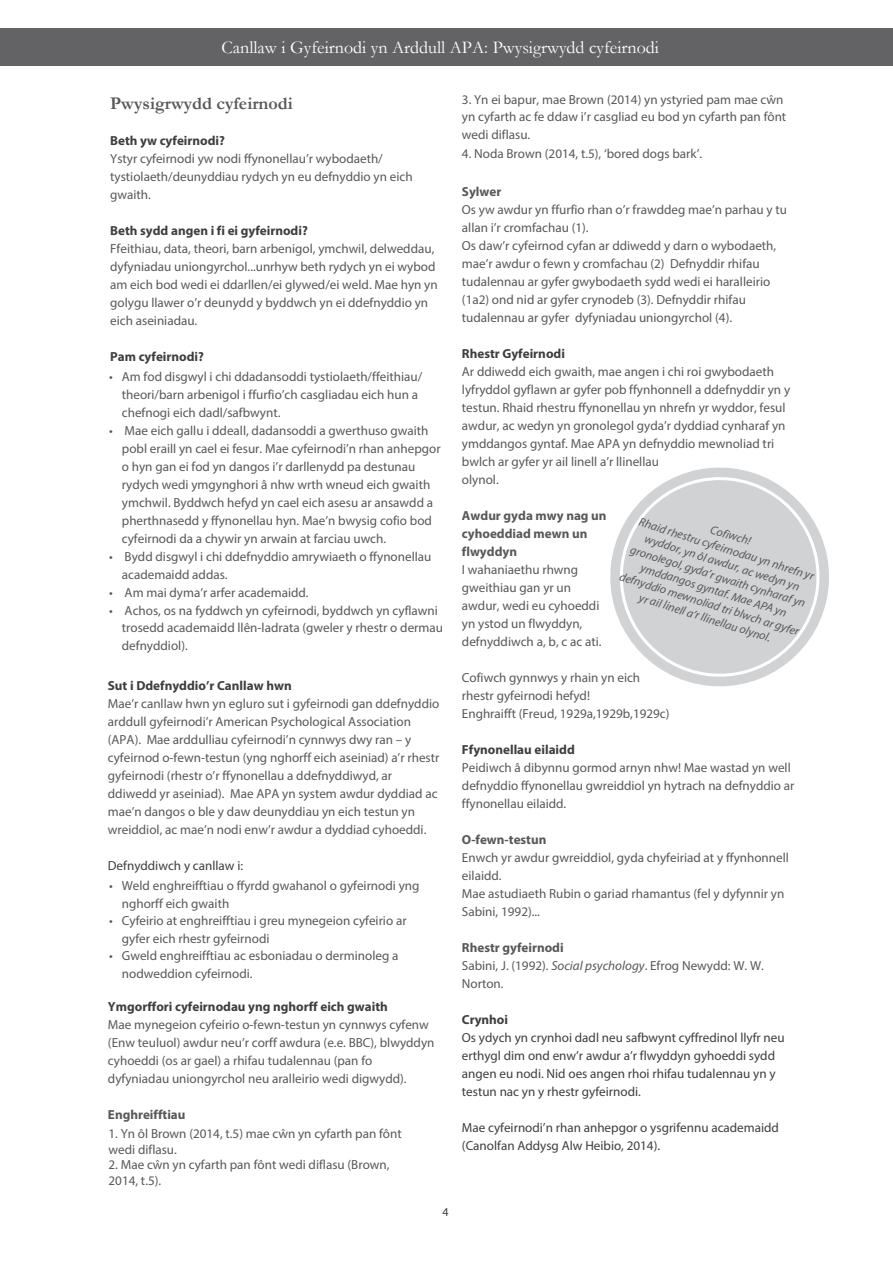
<style>
.page{position:relative;width:893px;height:1263px;background:#fff}
.page>*{position:absolute;margin:0;border:0;box-sizing:border-box;transform-origin:0 0}
.t1{font:18px "Garamond";color:#fff}
.t2{font:700 18px "Garamond";color:#57585a}
.t3{font:13.2px/18px "Myriad Pro";color:#57585a}
.t4{font:13.2px/18px "Myriad Pro";color:#3e3e3f}
.t5{font:700 13.2px "Myriad Pro";color:#3e3e3f}
.t6{font:700 13.2px/18px "Myriad Pro";color:#57585a}
.t7{font:italic 12px/14.4px "Myriad Pro";color:#57585a;text-align:center}
.t8{font:12px "Myriad Pro";color:#3e3e3f}
.s1{font-weight:700}
.s2{font-style:italic}
</style>
<div class="page">
<div style="left:0;top:28px;width:893px;height:38px;background:#636366"></div>
<svg style="left:610px;top:467px;width:219px;height:220px"></svg>
<svg style="left:614px;top:471px;width:211px;height:211px"></svg>
<h1 class="t1" style="left:221px;top:36px;width:439px">Canllaw i Gyfeirnodi yn Arddull APA: Pwysigrwydd cyfeirnodi</h1>
<h1 class="t2" style="left:110px;top:91px;width:184px">Pwysigrwydd cyfeirnodi</h1>
<p class="t5" style="left:110px;top:132px;width:116px">Beth yw cyfeirnodi?</p>
<p class="t3" style="left:110px;top:149px;width:304px">Ystyr cyfeirnodi yw nodi ffynonellau’r wybodaeth/ tystiolaeth/deunyddiau rydych yn eu defnyddio yn eich gwaith.</p>
<p class="t5" style="left:110px;top:222px;width:199px">Beth sydd angen i fi ei gyfeirnodi?</p>
<p class="t3" style="left:110px;top:239px;width:329px">Ffeithiau, data, theori, barn arbenigol, ymchwil, delweddau, dyfyniadau uniongyrchol...unrhyw beth rydych yn ei wybod am eich bod wedi ei ddarllen/ei glywed/ei weld. Mae hyn yn golygu llawer o’r deunydd y byddwch yn ei ddefnyddio yn eich aseiniadau.</p>
<p class="t5" style="left:110px;top:348px;width:95px">Pam cyfeirnodi?</p>
<p class="t3" style="left:122px;top:369px;width:302px;text-indent:-13px">• Am fod disgwyl i chi ddadansoddi tystiolaeth/ffeithiau/ theori/barn arbenigol i ffurfio’ch casgliadau eich hun a chefnogi eich dadl/safbwynt.</p>
<p class="t3" style="left:122px;top:423px;width:320px;text-indent:-13px">• Mae eich gallu i ddeall, dadansoddi a gwerthuso gwaith pobl eraill yn cael ei fesur. Mae cyfeirnodi’n rhan anhepgor o hyn gan ei fod yn dangos i’r darllenydd pa destunau rydych wedi ymgynghori â nhw wrth wneud eich gwaith ymchwil. Byddwch hefyd yn cael eich asesu ar ansawdd a pherthnasedd y ffynonellau hyn. Mae’n bwysig cofio bod cyfeirnodi da a chywir yn arwain at farciau uwch.</p>
<p class="t3" style="left:122px;top:549px;width:311px;line-height:17.4px;text-indent:-13px">• Bydd disgwyl i chi ddefnyddio amrywiaeth o ffynonellau academaidd addas.</p>
<p class="t3" style="left:109px;top:585px;width:201px">• Am mai dyma’r arfer academaidd.</p>
<p class="t3" style="left:122px;top:603px;width:323px;line-height:17.4px;text-indent:-13px">• Achos, os na fyddwch yn cyfeirnodi, byddwch yn cyflawni trosedd academaidd llên-ladrata (gweler y rhestr o dermau defnyddiol).</p>
<p class="t5" style="left:108px;top:677px;width:185px">Sut i Ddefnyddio’r Canllaw hwn</p>
<p class="t3" style="left:108px;top:694px;width:333px">Mae’r canllaw hwn yn egluro sut i gyfeirnodi gan ddefnyddio arddull gyfeirnodi’r American Psychological Association (APA). Mae arddulliau cyfeirnodi’n cynnwys dwy ran – y cyfeirnod o-fewn-testun (yng nghorff eich aseiniad) a’r rhestr gyfeirnodi (rhestr o’r ffynonellau a ddefnyddiwyd, ar ddiwedd yr aseiniad). Mae APA yn system awdur dyddiad ac mae’n dangos o ble y daw deunyddiau yn eich testun yn wreiddiol, ac mae’n nodi enw’r awdur a dyddiad cyhoeddi.</p>
<p class="t4" style="left:108px;top:856px;width:137px">Defnyddiwch y canllaw i:</p>
<p class="t3" style="left:122px;top:878px;width:299px;line-height:17.4px;text-indent:-13px">• Weld enghreifftiau o ffyrdd gwahanol o gyfeirnodi yng nghorff eich gwaith</p>
<p class="t3" style="left:122px;top:913px;width:286px;line-height:17.4px;text-indent:-13px">• Cyfeirio at enghreifftiau i greu mynegeion cyfeirio ar gyfer eich rhestr gyfeirnodi</p>
<p class="t3" style="left:122px;top:948px;width:278px;line-height:17.4px;text-indent:-13px">• Gweld enghreifftiau ac esboniadau o derminoleg a nodweddion cyfeirnodi.</p>
<p class="t5" style="left:108px;top:998px;width:281px">Ymgorffori cyfeirnodau yng nghorff eich gwaith</p>
<p class="t3" style="left:108px;top:1015px;width:328px">Mae mynegeion cyfeirio o-fewn-testun yn cynnwys cyfenw (Enw teuluol) awdur neu’r corff awdura (e.e. BBC), blwyddyn cyhoeddi (os ar gael) a rhifau tudalennau (pan fo dyfyniadau uniongyrchol neu aralleirio wedi digwydd).</p>
<p class="t6" style="left:108px;top:1105px;width:79px">Enghreifftiau</p>
<p class="t3" style="left:109px;top:1125px;width:295px;line-height:15.8px">1. Yn ôl Brown (2014, t.5) mae cŵn yn cyfarth pan fônt wedi diflasu.</p>
<p class="t3" style="left:109px;top:1157px;width:282px;line-height:15.8px">2. Mae cŵn yn cyfarth pan fônt wedi diflasu (Brown,<br>2014, t.5).</p>
<p class="t8" style="left:442px;top:1207px;width:8px">4</p>
<p class="t3" style="left:462px;top:90px;width:326px;line-height:17.4px">3. Yn ei bapur, mae Brown (2014) yn ystyried pam mae cŵn yn cyfarth ac fe ddaw i’r casgliad eu bod yn cyfarth pan fônt wedi diflasu.</p>
<p class="t3" style="left:462px;top:145px;width:242px">4. Noda Brown (2014, t.5), ‘bored dogs bark’.</p>
<p class="t6" style="left:462px;top:182px;width:41px">Sylwer</p>
<p class="t3" style="left:462px;top:200px;width:327px">Os yw awdur yn ffurfio rhan o’r frawddeg mae’n parhau y tu allan i’r cromfachau (1).<br>Os daw’r cyfeirnod cyfan ar ddiwedd y darn o wybodaeth, mae’r awdur o fewn y cromfachau (2) Defnyddir rhifau tudalennau ar gyfer gwybodaeth sydd wedi ei haralleirio (1a2) ond nid ar gyfer crynodeb (3). Defnyddir rhifau tudalennau ar gyfer dyfyniadau uniongyrchol (4).</p>
<p class="t5" style="left:462px;top:345px;width:105px">Rhestr Gyfeirnodi</p>
<p class="t3" style="left:462px;top:362px;width:330px">Ar ddiwedd eich gwaith, mae angen i chi roi gwybodaeth lyfryddol gyflawn ar gyfer pob ffynhonnell a ddefnyddir yn y testun. Rhaid rhestru ffynonellau yn nhrefn yr wyddor, fesul awdur, ac wedyn yn gronolegol gyda’r dyddiad cynharaf yn ymddangos gyntaf. Mae APA yn defnyddio mewnoliad tri bwlch ar gyfer yr ail linell a’r llinellau<br>olynol.</p>
<p class="t6" style="left:462px;top:506px;width:146px">Awdur gyda mwy nag un cyhoeddiad mewn un flwyddyn</p>
<p class="t3" style="left:462px;top:560px;width:141px">I wahaniaethu rhwng gweithiau gan yr un awdur, wedi eu cyhoeddi yn ystod un flwyddyn, defnyddiwch a, b, c ac ati.</p>
<p class="t3" style="left:462px;top:668px;width:209px">Cofiwch gynnwys y rhain yn eich rhestr gyfeirnodi hefyd!<br>Enghraifft (Freud, 1929a,1929b,1929c)</p>
<p class="t5" style="left:462px;top:741px;width:114px">Ffynonellau eilaidd</p>
<p class="t3" style="left:462px;top:758px;width:334px">Peidiwch â dibynnu gormod arnyn nhw! Mae wastad yn well defnyddio ffynonellau gwreiddiol yn hytrach na defnyddio ar ffynonellau eilaidd.</p>
<p class="t6" style="left:462px;top:830px;width:86px">O-fewn-testun</p>
<p class="t3" style="left:462px;top:848px;width:329px">Enwch yr awdur gwreiddiol, gyda chyfeiriad at y ffynhonnell eilaidd.<br>Mae astudiaeth Rubin o gariad rhamantus (fel y dyfynnir yn Sabini, 1992)...</p>
<p class="t3" style="left:462px;top:938px;width:303px"><span class="s1">Rhestr gyfeirnodi<br></span>Sabini, J. (1992). <span class="s2">Social psychology</span>. Efrog Newydd: W. W.<br>Norton.</p>
<p class="t5" style="left:462px;top:1011px;width:48px">Crynhoi</p>
<p class="t4" style="left:462px;top:1028px;width:324px">Os ydych yn crynhoi dadl neu safbwynt cyffredinol llyfr neu erthygl dim ond enw’r awdur a’r flwyddyn gyhoeddi sydd angen eu nodi. Nid oes angen rhoi rhifau tudalennau yn y testun nac yn y rhestr gyfeirnodi.</p>
<p class="t4" style="left:462px;top:1118px;width:319px">Mae cyfeirnodi’n rhan anhepgor o ysgrifennu academaidd (Canolfan Addysg Alw Heibio, 2014).</p>
<p class="t7" style="left:643px;top:500px;width:189px;rotate:17deg">Cofiwch!<br>Rhaid rhestru cyfeirnodau yn nhrefn yr wyddor, yn ôl awdur, ac wedyn yn gronolegol, gyda’r gwaith cynharaf yn ymddangos gyntaf. Mae APA yn defnyddio mewnoliad tri blwch ar gyfer yr ail linell a’r llinellau olynol.</p>
</div>
